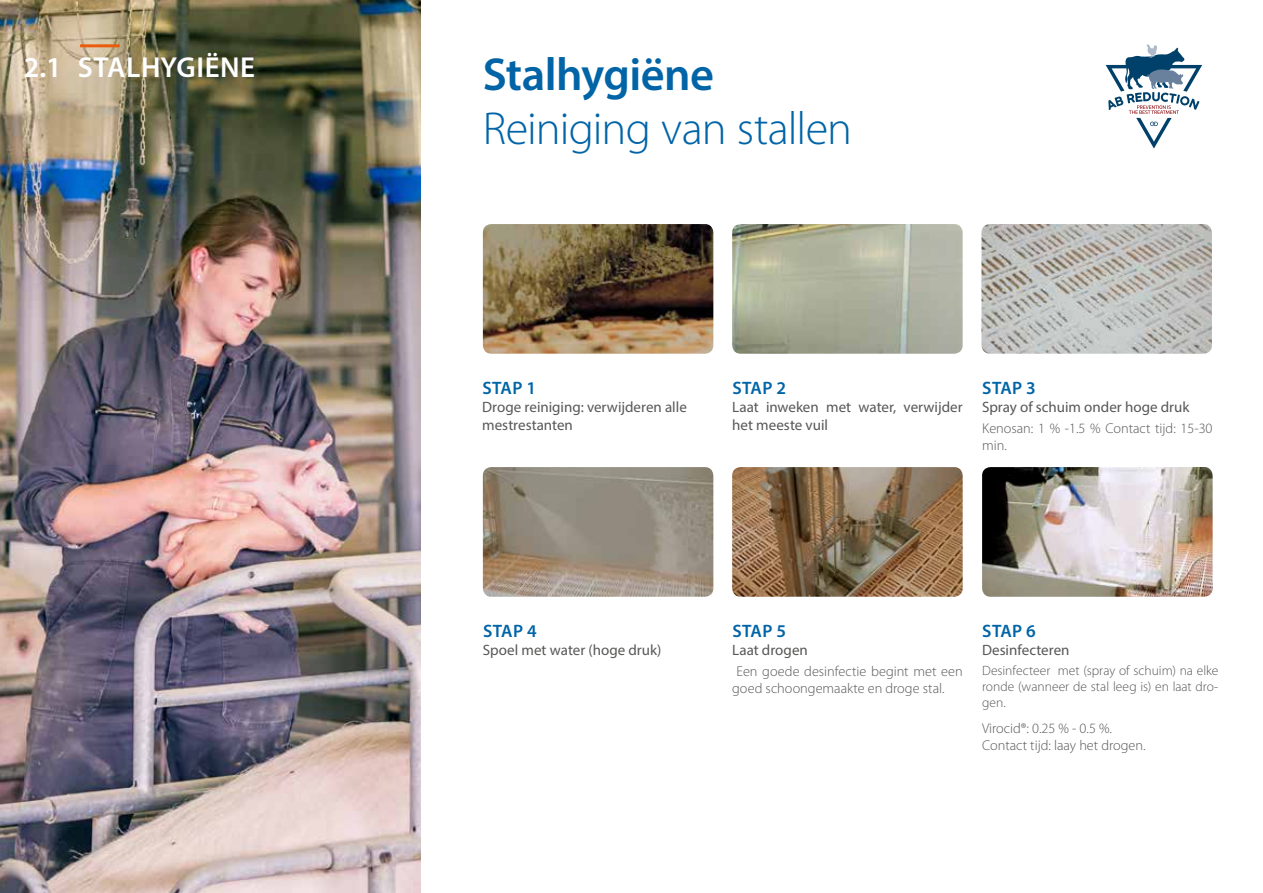
<style>
.page{position:relative;width:1263px;height:893px;background:#fff}
.page>*{position:absolute;margin:0;border:0;box-sizing:border-box;transform-origin:0 0}
.t1{font:300 46.35px "Myriad Pro";letter-spacing:-.02em;color:#0064a7}
.t2{font:600 46.35px "Myriad Pro";letter-spacing:-.015em;color:#0064a7}
.t3{font:600 28.95px "Myriad Pro";letter-spacing:.02em;color:#fff}
.t4{font:600 18px "Myriad Pro";letter-spacing:.02em;color:#0064a7}
.t5{font:15px/18px "Myriad Pro";color:#575756}
.t6{font:300 14.25px/17.1px "Myriad Pro";color:#575756}
.t7{font:300 13.5px/16.2px "Myriad Pro";color:#575756;text-align:justify}
</style>
<div class="page">
<img style="left:0;top:0;width:421px;height:893px">
<img style="left:981px;top:224px;width:231px;height:130px">
<img style="left:483px;top:467px;width:230px;height:130px">
<img style="left:732px;top:467px;width:231px;height:130px">
<img style="left:483px;top:224px;width:230px;height:130px">
<img style="left:732px;top:224px;width:231px;height:130px">
<img style="left:982px;top:467px;width:230px;height:130px">
<svg style="left:1106px;top:44px;width:96px;height:105px"></svg>
<hr style="left:80px;top:44px;width:40px;height:3px;background:#ea5b0b">
<h2 class="t3" style="left:24px;top:49px;width:233px">2.1 STALHYGIËNE</h2>
<h1 class="t2" style="left:483px;top:45px;width:233px">Stalhygiëne</h1>
<h1 class="t1" style="left:483px;top:103px;width:371px">Reiniging van stallen</h1>
<p class="t4" style="left:482px;top:376px;width:55px">STAP 1</p>
<p class="t5" style="left:482px;top:397px;width:206px">Droge reiniging: verwijderen alle mestrestanten</p>
<p class="t4" style="left:732px;top:376px;width:55px">STAP 2</p>
<p class="t5" style="left:732px;top:397px;width:232px">Laat inweken met water, verwijder het meeste vuil</p>
<p class="t4" style="left:982px;top:376px;width:55px">STAP 3</p>
<p class="t5" style="left:982px;top:397px;width:209px">Spray of schuim onder hoge druk</p>
<p class="t6" style="left:982px;top:420px;width:232px">Kenosan: 1 % -1.5 % Contact tijd: 15-30 min.</p>
<p class="t4" style="left:483px;top:619px;width:55px">STAP 4</p>
<p class="t5" style="left:483px;top:640px;width:180px">Spoel met water (hoge druk)</p>
<p class="t4" style="left:732px;top:619px;width:55px">STAP 5</p>
<p class="t5" style="left:732px;top:640px;width:77px">Laat drogen</p>
<p class="t6" style="left:732px;top:663px;width:232px;text-indent:4px">Een goede desinfectie begint met een goed schoongemaakte en droge stal.</p>
<p class="t4" style="left:982px;top:619px;width:55px">STAP 6</p>
<p class="t5" style="left:982px;top:640px;width:89px">Desinfecteren</p>
<p class="t7" style="left:982px;top:663px;width:238px">Desinfecteer met (spray of schuim) na elke ronde (wanneer de stal leeg is) en laat dro&shy;gen.</p>
<p class="t6" style="left:982px;top:720px;width:165px">Virocid®: 0.25 % - 0.5 %.<br>Contact tijd: laay het drogen.</p>
</div>
